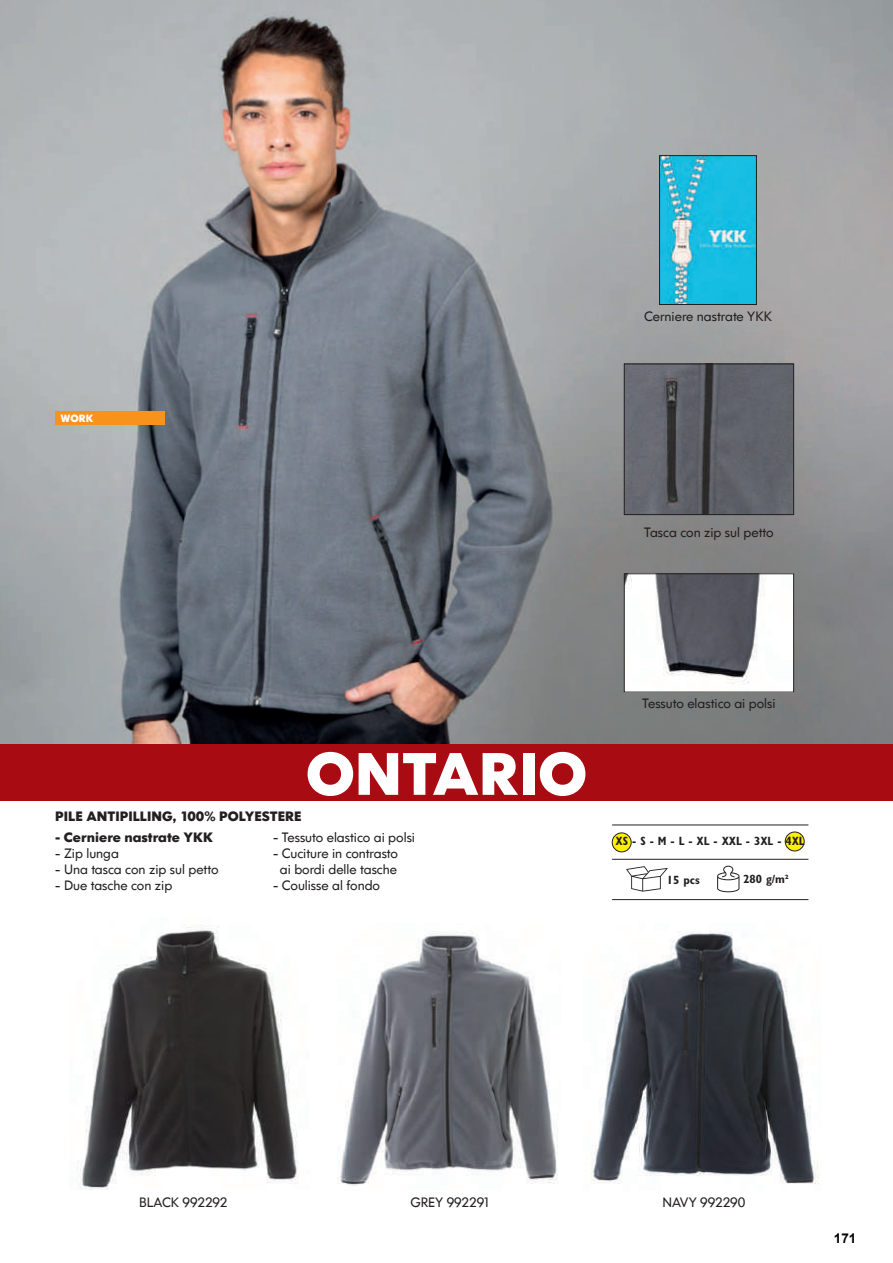
<style>
.page{position:relative;width:893px;height:1263px;background:#fff}
.page>*{position:absolute;margin:0;border:0;box-sizing:border-box;transform-origin:0 0}
.t1{font:700 60px "IKEA Sans";color:#fff}
.t2{font:13.5px/16.2px "IKEA Sans";color:#231f20;text-align:center}
.t3{font:700 13.5px "IKEA Sans";color:#231f20}
.t4{font:700 13.5px "Arial";color:#000}
.t5{font:700 condensed 12px "Gill Sans";color:#231f20}
.t6{font:700 10.5px "IKEA Sans";color:#fff}
</style>
<div class="page">
<img style="left:0;top:0;width:893px;height:744px">
<div style="left:0;top:744px;width:893px;height:57px;background:#a90b12"></div>
<img style="left:337px;top:931px;width:221px;height:255px">
<img style="left:77px;top:925px;width:221px;height:265px">
<img style="left:591px;top:931px;width:228px;height:253px">
<img style="left:626px;top:366px;width:166px;height:147px">
<div style="left:624px;top:364px;width:170px;height:151px;border:1px solid #231f20"></div>
<img style="left:626px;top:575px;width:166px;height:115px">
<div style="left:624px;top:573px;width:170px;height:119px;border:1px solid #231f20"></div>
<svg style="left:717px;top:866px;width:22px;height:26px"></svg>
<svg style="left:626px;top:866px;width:42px;height:26px"></svg>
<hr style="left:612px;top:825px;width:196px;height:1px;background:#231f20">
<hr style="left:612px;top:859px;width:196px;height:1px;background:#231f20">
<hr style="left:612px;top:899px;width:196px;height:1px;background:#231f20">
<div style="left:55px;top:412px;width:110px;height:13px;background:#f7931d"></div>
<div style="left:785px;top:832px;width:19px;height:19px;background:#fff101;border-radius:50%"></div>
<div style="left:785px;top:832px;width:19px;height:19px;border:1px solid #231f20;border-radius:50%"></div>
<div style="left:612px;top:833px;width:19px;height:19px;background:#fff101;border-radius:50%"></div>
<div style="left:612px;top:833px;width:19px;height:19px;border:1px solid #231f20;border-radius:50%"></div>
<img style="left:661px;top:157px;width:94px;height:146px">
<div style="left:659px;top:155px;width:98px;height:150px;border:1px solid #231f20"></div>
<p class="t6" style="left:61px;top:410px;width:34px">WORK</p>
<p class="t2" style="left:644px;top:307px;width:130px">Cerniere nastrate YKK</p>
<p class="t2" style="left:644px;top:524px;width:131px">Tasca con zip sul petto</p>
<h1 class="t1" style="left:306px;top:725px;width:283px">ONTARIO</h1>
<p class="t3" style="left:55px;top:806px;width:248px">PILE ANTIPILLING, 100% POLYESTERE</p>
<p class="t3" style="left:55px;top:826px;width:160px">- Cerniere nastrate YKK</p>
<p class="t2" style="left:55px;top:845px;width:65px">- Zip lunga</p>
<p class="t2" style="left:55px;top:861px;width:165px">- Una tasca con zip sul petto</p>
<p class="t2" style="left:55px;top:877px;width:118px">- Due tasche con zip</p>
<p class="t2" style="left:273px;top:829px;width:144px">- Tessuto elastico ai polsi</p>
<p class="t2" style="left:273px;top:845px;width:127px">- Cuciture in contrasto ai bordi delle tasche</p>
<p class="t2" style="left:273px;top:877px;width:109px">- Coulisse al fondo</p>
<p class="t2" style="left:642px;top:694px;width:135px">Tessuto elastico ai polsi</p>
<p class="t5" style="left:616px;top:834px;width:191px">XS - S - M - L - XL - XXL - 3XL - 4XL</p>
<p class="t5" style="left:667px;top:873px;width:34px">15 pcs</p>
<p class="t5" style="left:743px;top:872px;width:47px">280 g/m²</p>
<p class="t2" style="left:139px;top:1194px;width:90px">BLACK 992292</p>
<p class="t2" style="left:410px;top:1194px;width:81px">GREY 992291</p>
<p class="t2" style="left:662px;top:1194px;width:84px">NAVY 992290</p>
<p class="t4" style="left:834px;top:1229px;width:24px">171</p>
</div>
